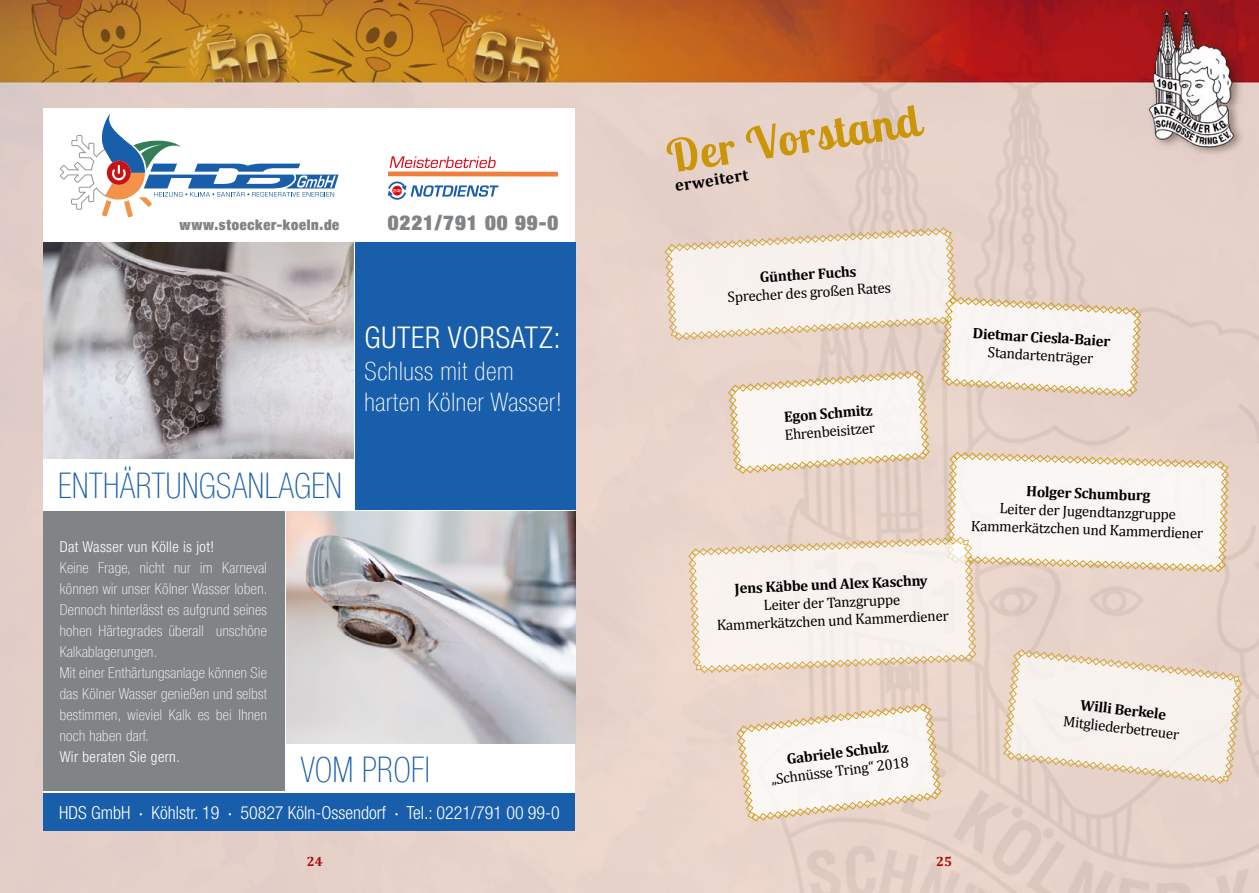
<style>
.page{position:relative;width:1259px;height:893px;background:#fff}
.page>*{position:absolute;margin:0;border:0;box-sizing:border-box;transform-origin:0 0}
.t1{font:700 45px "Lobster Two";color:#cb9508}
.t2{font:100 condensed 35.25px "Helvetica Neue LT Com";letter-spacing:.02em;color:#185eaa;scale:.89 1}
.t3{font:300 condensed 30px "Helvetica Neue LT Com";letter-spacing:.025em;color:#fff}
.t4{font:100 condensed 25.5px/31.5px "Helvetica Neue LT Com";letter-spacing:.025em;color:#fff}
.t5{font:900 condensed 20.7px "Helvetica Neue LT Com";letter-spacing:.05em;color:#818487}
.t6{font:300 condensed 18px "Helvetica Neue LT Com";color:#fff}
.t7{font:700 16.5px "Cambria";color:#000}
.t8{font:100 condensed 15px/21px "Helvetica Neue LT Com";letter-spacing:.025em;color:#fff}
.t9{font:15px/18px "Cambria";color:#000;text-align:center}
.t10{font:700 15px "Cambria";color:#000}
.t11{font:300 condensed 15px "Helvetica Neue LT Com";letter-spacing:.025em;color:#fff}
.t12{font:900 condensed 14.55px "Helvetica Neue LT Com";letter-spacing:.05em;color:#818487}
.t13{font:700 13.5px "Cambria";color:#ae0b05}
.s1{font-family:"Myriad Pro";font-weight:400;font-stretch:normal}
</style>
<div class="page">
<img style="left:0;top:0;width:1259px;height:893px">
<div style="left:44px;top:108px;width:531px;height:722px;background:#fff"></div>
<div style="left:355px;top:242px;width:220px;height:267px;background:#185eaa"></div>
<div style="left:44px;top:511px;width:241px;height:280px;background:#818487"></div>
<img style="left:44px;top:242px;width:309px;height:217px">
<img style="left:287px;top:511px;width:288px;height:232px">
<div style="left:44px;top:793px;width:531px;height:37px;background:#185eaa"></div>
<svg style="left:60px;top:113px;width:279px;height:105px"></svg>
<svg style="left:390px;top:156px;width:106px;height:12px"></svg>
<div style="left:388px;top:171px;width:170px;height:6px;background:#f07e3b"></div>
<svg style="left:388px;top:181px;width:110px;height:19px"></svg>
<img style="left:734px;top:44px;width:525px;height:849px">
<svg style="left:664px;top:227px;width:578px;height:595px"></svg>
<p class="t12" style="left:179px;top:215px;width:161px">www.stoecker-koeln.de</p>
<h3 class="t5" style="left:388px;top:209px;width:172px">0221/791 00 99-0</h3>
<h2 class="t2" style="left:58px;top:466px;width:320px">ENTHÄRTUNGSaNlaGEN</h2>
<h3 class="t3" style="left:364px;top:320px;width:198px">Guter Vorsatz:</h3>
<h3 class="t4" style="left:364px;top:355px;width:199px">Schluss mit dem harten Kölner Wasser!</h3>
<p class="t11" style="left:60px;top:538px;width:156px">Dat Wasser vun Kölle is jot!</p>
<p class="t8" style="left:60px;top:557px;width:209px">Keine Frage, nicht nur im Karneval können wir unser Kölner Wasser loben.<br>Dennoch hinterlässt es aufgrund seines hohen Härtegrades überall unschöne Kalkablagerungen.<br>Mit einer Enthärtungsanlage können Sie das Kölner Wasser genießen und selbst bestimmen, wieviel Kalk es bei Ihnen noch haben darf.</p>
<p class="t11" style="left:60px;top:748px;width:122px">Wir beraten sie gern.</p>
<h2 class="t2" style="left:301px;top:749px;width:147px">VOM PROFI</h2>
<p class="t6" style="left:59px;top:802px;width:502px">HDs GmbH <span class="s1">·</span> Köhlstr. 19 <span class="s1">·</span> 50827 Köln-ossendorf <span class="s1">·</span> tel.: 0221/791 00 99-0</p>
<h1 class="t1" style="left:662px;top:130px;width:256px;rotate:-9deg">Der Vorstand</h1>
<p class="t7" style="left:673px;top:174px;width:75px;rotate:-8deg">erweitert</p>
<p class="t10" style="left:759px;top:267px;width:98px;rotate:-4deg">Günther Fuchs</p>
<p class="t9" style="left:727px;top:289px;width:165px;rotate:-4deg">Sprecher des großen Rates</p>
<p class="t10" style="left:783px;top:407px;width:90px;rotate:-5deg">Egon Schmitz</p>
<p class="t9" style="left:784px;top:426px;width:92px;rotate:-5deg">Ehrenbeisitzer</p>
<p class="t10" style="left:734px;top:579px;width:195px;rotate:-3deg">Jens Käbbe und Alex Kaschny</p>
<p class="t9" style="left:715px;top:599px;width:234px;rotate:-3deg">Leiter der Tanzgruppe<br>Kammerkätzchen und Kammerdiener</p>
<p class="t10" style="left:785px;top:749px;width:104px;rotate:-7deg">Gabriele Schulz</p>
<p class="t9" style="left:770px;top:770px;width:140px;rotate:-7deg">„Schnüsse Tring“ 2018</p>
<p class="t13" style="left:307px;top:852px;width:17px">24</p>
<p class="t13" style="left:936px;top:852px;width:17px">25</p>
<p class="t10" style="left:973px;top:322px;width:139px;rotate:4deg">Dietmar Ciesla-Baier</p>
<p class="t9" style="left:988px;top:342px;width:107px;rotate:4deg">Standartenträger</p>
<p class="t10" style="left:1026px;top:481px;width:126px;rotate:2deg">Holger Schumburg</p>
<p class="t9" style="left:972px;top:498px;width:234px;rotate:2deg">Leiter der Jugendtanzgruppe<br>Kammerkätzchen und Kammerdiener</p>
<p class="t10" style="left:1081px;top:695px;width:88px;rotate:6deg">Willi Berkele</p>
<p class="t9" style="left:1064px;top:712px;width:118px;rotate:6deg">Mitgliederbetreuer</p>
</div>
